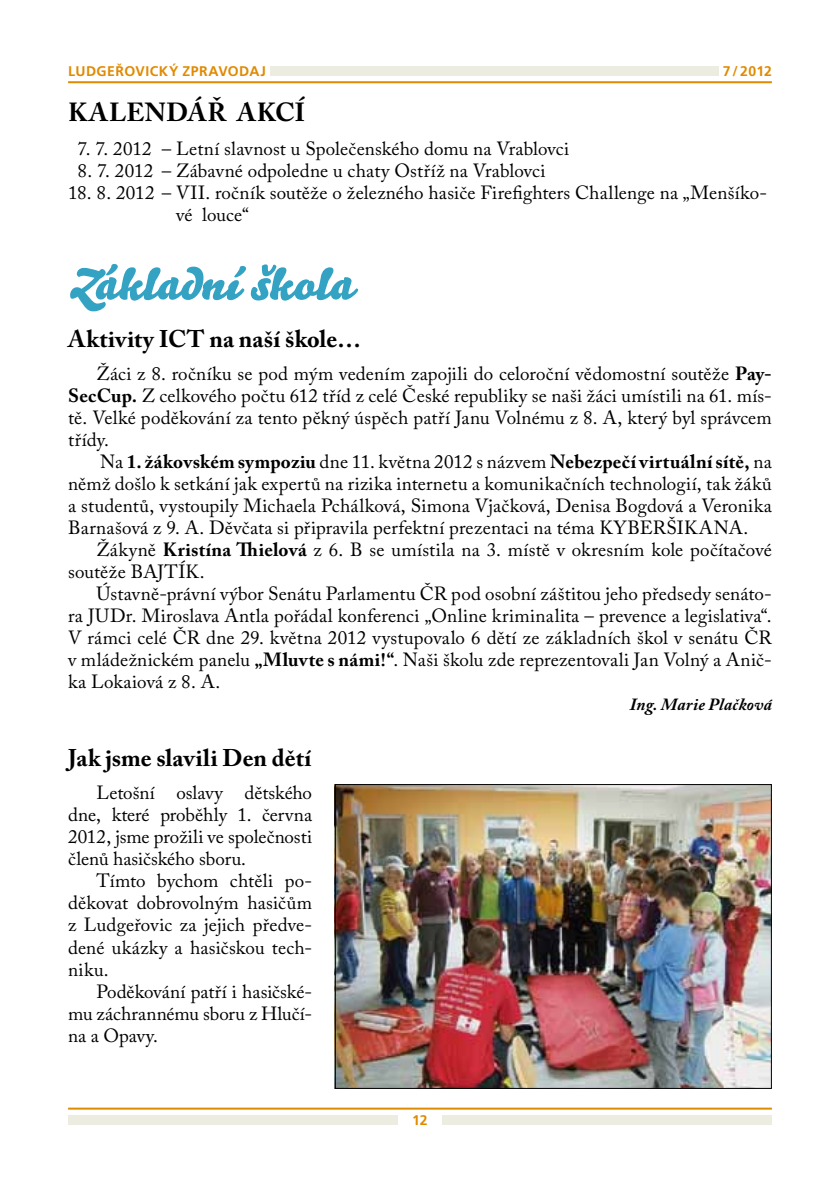
<style>
.page{position:relative;width:840px;height:1191px;background:#fff}
.page>*{position:absolute;margin:0;border:0;box-sizing:border-box;transform-origin:0 0}
.t1{font:44px "Bello Pro";color:#34a2c3;scale:1.2 1}
.t2{font:700 26px "Adobe Caslon Pro";letter-spacing:.01em;color:#000}
.t3{font:700 24px "Adobe Caslon Pro";color:#000}
.t4{font:19px/22px "Adobe Caslon Pro";letter-spacing:.01em;color:#000}
.t5{font:700 19px "Adobe Caslon Pro";letter-spacing:.015em;color:#000}
.t6{font:italic 700 17px "Adobe Caslon Pro";letter-spacing:.01em;color:#000}
.t7{font:700 14px "Frutiger LT Pro";letter-spacing:.035em;color:#e08a00}
.s1{font-weight:700}
.s2{font-weight:400}
</style>
<div class="page">
<div style="left:270px;top:66px;width:448px;height:10px;background:#edece1"></div>
<hr style="left:68px;top:81px;width:703px;height:2px;background:#e08a00">
<div style="left:442px;top:1115px;width:329px;height:10px;background:#edece1"></div>
<div style="left:68px;top:1115px;width:329px;height:10px;background:#edece1"></div>
<hr style="left:68px;top:1107px;width:703px;height:2px;background:#e08a00">
<img style="left:336px;top:786px;width:433px;height:301px">
<div style="left:334px;top:784px;width:437px;height:305px;border:1px solid #000"></div>
<p class="t7" style="left:68px;top:63px;width:199px">LUDGEŘOVICKÝ ZPRAVODAJ</p>
<p class="t7" style="left:722px;top:63px;width:51px">7 / 2012</p>
<p class="t2" style="left:68px;top:97px;width:237px">KALENDÁŘ AKCÍ</p>
<p class="t4" style="left:78px;top:138px;width:493px">7. 7. 2012 – Letní slavnost u Společenského domu na Vrablovci</p>
<p class="t4" style="left:78px;top:160px;width:469px">8. 7. 2012 – Zábavné odpoledne u chaty Ostříž na Vrablovci</p>
<p class="t4" style="left:176px;top:182px;width:592px;text-indent:-108px">18. 8. 2012 – VII. ročník soutěže o železného hasiče Firefighters Challenge na „Menšíko&shy;vé louce“</p>
<p class="t1" style="left:68px;top:253px;width:238px">Základní škola</p>
<p class="t3" style="left:68px;top:324px;width:294px">Aktivity ICT na naší škole…</p>
<p class="t4" style="left:96px;top:362px;width:676px">Žáci z 8. ročníku se pod mým vedením zapojili do celoroční vědomostní soutěže <span class="s1">Pay-</span></p>
<p class="t4" style="left:68px;top:384px;width:705px"><span class="s1">SecCup.</span> Z celkového počtu 612 tříd z celé České republiky se naši žáci umístili na 61. mís-</p>
<p class="t4" style="left:68px;top:406px;width:704px">tě. Velké poděkování za tento pěkný úspěch patří Janu Volnému z 8. A, který byl správcem</p>
<p class="t4" style="left:68px;top:428px;width:42px">třídy.</p>
<p class="t5" style="left:100px;top:450px;width:672px"><span class="s2">Na</span> 1. žákovském sympoziu <span class="s2">dne 11. května 2012 s názvem</span> Nebezpečí virtuální sítě, <span class="s2">na</span></p>
<p class="t4" style="left:68px;top:472px;width:705px">němž došlo k setkání jak expertů na rizika internetu a komunikačních technologií, tak žáků</p>
<p class="t4" style="left:68px;top:494px;width:704px">a studentů, vystoupily Michaela Pchálková, Simona Vjačková, Denisa Bogdová a Veronika</p>
<p class="t4" style="left:68px;top:516px;width:681px">Barnašová z 9. A. Děvčata si připravila perfektní prezentaci na téma KYBERŠIKANA.</p>
<p class="t4" style="left:96px;top:538px;width:676px">Žákyně <span class="s1">Kristína Thielová</span> z 6. B se umístila na 3. místě v okresním kole počítačové</p>
<p class="t4" style="left:68px;top:560px;width:138px">soutěže BAJTÍK.</p>
<p class="t4" style="left:96px;top:582px;width:676px">Ústavně-právní výbor Senátu Parlamentu ČR pod osobní záštitou jeho předsedy senáto-</p>
<p class="t4" style="left:68px;top:604px;width:704px">ra JUDr. Miroslava Antla pořádal konferenci „Online kriminalita – prevence a legislativa“.</p>
<p class="t4" style="left:68px;top:626px;width:704px">V rámci celé ČR dne 29. května 2012 vystupovalo 6 dětí ze základních škol v senátu ČR</p>
<p class="t4" style="left:68px;top:648px;width:704px">v mládežnickém panelu <span class="s1">„Mluvte s námi!“</span>. Naši školu zde reprezentovali Jan Volný a Anič-</p>
<p class="t4" style="left:68px;top:670px;width:154px">ka Lokaiová z 8. A.</p>
<p class="t6" style="left:629px;top:694px;width:143px">Ing. Marie Plačková</p>
<p class="t3" style="left:68px;top:743px;width:245px">Jak jsme slavili Den dětí</p>
<p class="t4" style="left:96px;top:782px;width:217px">Letošní oslavy dětského</p>
<p class="t4" style="left:68px;top:804px;width:245px">dne, které proběhly 1. června</p>
<p class="t4" style="left:68px;top:826px;width:245px">2012, jsme prožili ve společnosti</p>
<p class="t4" style="left:68px;top:848px;width:179px">členů hasičského sboru.</p>
<p class="t4" style="left:96px;top:870px;width:217px">Tímto bychom chtěli po-</p>
<p class="t4" style="left:68px;top:892px;width:245px">děkovat dobrovolným hasičům</p>
<p class="t4" style="left:68px;top:914px;width:245px">z Ludgeřovic za jejich předve-</p>
<p class="t4" style="left:68px;top:936px;width:245px">dené ukázky a hasičskou tech-</p>
<p class="t4" style="left:68px;top:958px;width:42px">niku.</p>
<p class="t4" style="left:96px;top:980px;width:217px">Poděkování patří i hasičské-</p>
<p class="t4" style="left:68px;top:1002px;width:245px">mu záchrannému sboru z Hlučí-</p>
<p class="t4" style="left:68px;top:1024px;width:91px">na a Opavy.</p>
<p class="t7" style="left:412px;top:1112px;width:17px">12</p>
</div>
